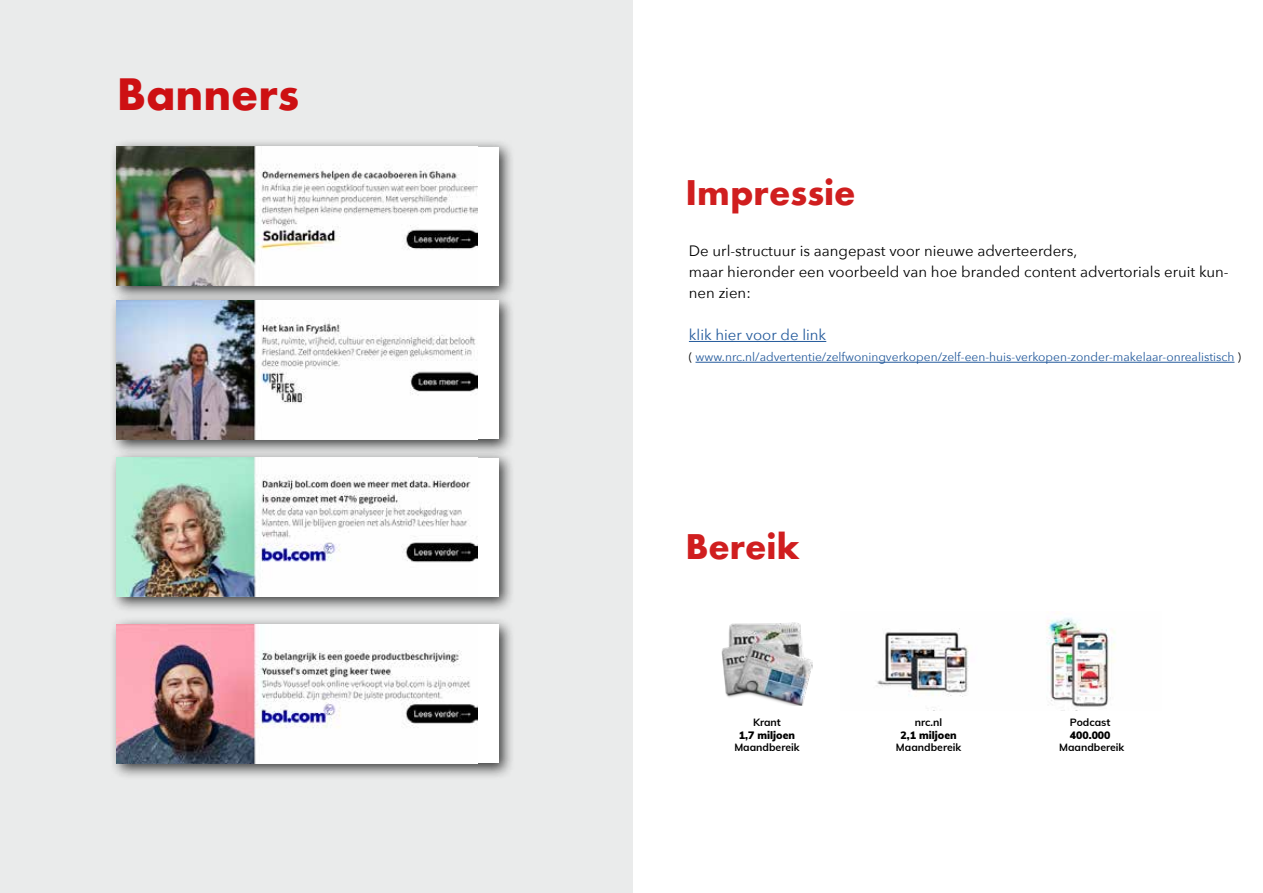
<style>
.page{position:relative;width:1263px;height:893px;background:#fff}
.page>*{position:absolute;margin:0;border:0;box-sizing:border-box;transform-origin:0 0}
.t1{font:700 42px "Futura";color:#cd1013}
.t2{font:700 33px "Futura";color:#d01e1f}
.t3{font:15px/21px "Avenir Next";color:#000}
.t4{font:15px "Avenir Next";color:#22599b}
.t5{font:12px "Avenir Next";color:#22599b}
.t6{font:700 10.5px "Muli";color:#000}
.t7{font:900 10.5px "Muli";color:#000}
.s1{color:#000}
</style>
<div class="page">
<hr style="left:689px;top:341px;width:137px;height:1px;background:#22599b">
<hr style="left:695px;top:362px;width:539px;height:1px;background:#22599b">
<div style="left:0;top:0;width:632px;height:893px;background:#eaebeb"></div>
<div style="left:109px;top:139px;width:406px;height:163px;background:#000;opacity:.75"></div>
<div style="left:117px;top:147px;width:381px;height:138px;background:#fff"></div>
<img style="left:117px;top:147px;width:361px;height:138px">
<div style="left:109px;top:293px;width:406px;height:163px;background:#000;opacity:.75"></div>
<div style="left:117px;top:300px;width:381px;height:139px;background:#fff"></div>
<img style="left:117px;top:300px;width:361px;height:139px">
<div style="left:109px;top:450px;width:406px;height:163px;background:#000;opacity:.75"></div>
<div style="left:117px;top:458px;width:381px;height:138px;background:#fff"></div>
<img style="left:117px;top:458px;width:361px;height:138px">
<div style="left:109px;top:617px;width:406px;height:163px;background:#000;opacity:.75"></div>
<div style="left:117px;top:624px;width:381px;height:139px;background:#fff"></div>
<img style="left:117px;top:624px;width:361px;height:139px">
<img style="left:722px;top:623px;width:90px;height:82px">
<img style="left:876px;top:617px;width:240px;height:90px">
<h1 class="t1" style="left:117px;top:64px;width:184px">Banners</h1>
<h2 class="t2" style="left:685px;top:169px;width:172px">Impressie</h2>
<p class="t3" style="left:689px;top:240px;width:541px">De url-structuur is aangepast voor nieuwe adverteerders,<br>maar hieronder een voorbeeld van hoe branded content advertorials eruit kun&shy;nen zien:</p>
<p class="t4" style="left:689px;top:322px;width:139px">klik hier voor de link</p>
<p class="t5" style="left:689px;top:347px;width:554px"><span class="s1">(</span> www.nrc.nl/advertentie/zelfwoningverkopen/zelf-een-huis-verkopen-zonder-makelaar-onrealistisch <span class="s1">)</span></p>
<h2 class="t2" style="left:685px;top:523px;width:116px">Bereik</h2>
<p class="t6" style="left:753px;top:714px;width:29px">Krant</p>
<p class="t7" style="left:739px;top:727px;width:58px">1,7 miljoen</p>
<p class="t6" style="left:734px;top:740px;width:67px">Maandbereik</p>
<p class="t6" style="left:915px;top:714px;width:29px">nrc.nl</p>
<p class="t7" style="left:900px;top:727px;width:58px">2,1 miljoen</p>
<p class="t6" style="left:896px;top:740px;width:67px">Maandbereik</p>
<p class="t6" style="left:1070px;top:714px;width:42px">Podcast</p>
<p class="t7" style="left:1070px;top:727px;width:42px">400.000</p>
<p class="t6" style="left:1059px;top:740px;width:67px">Maandbereik</p>
</div>
